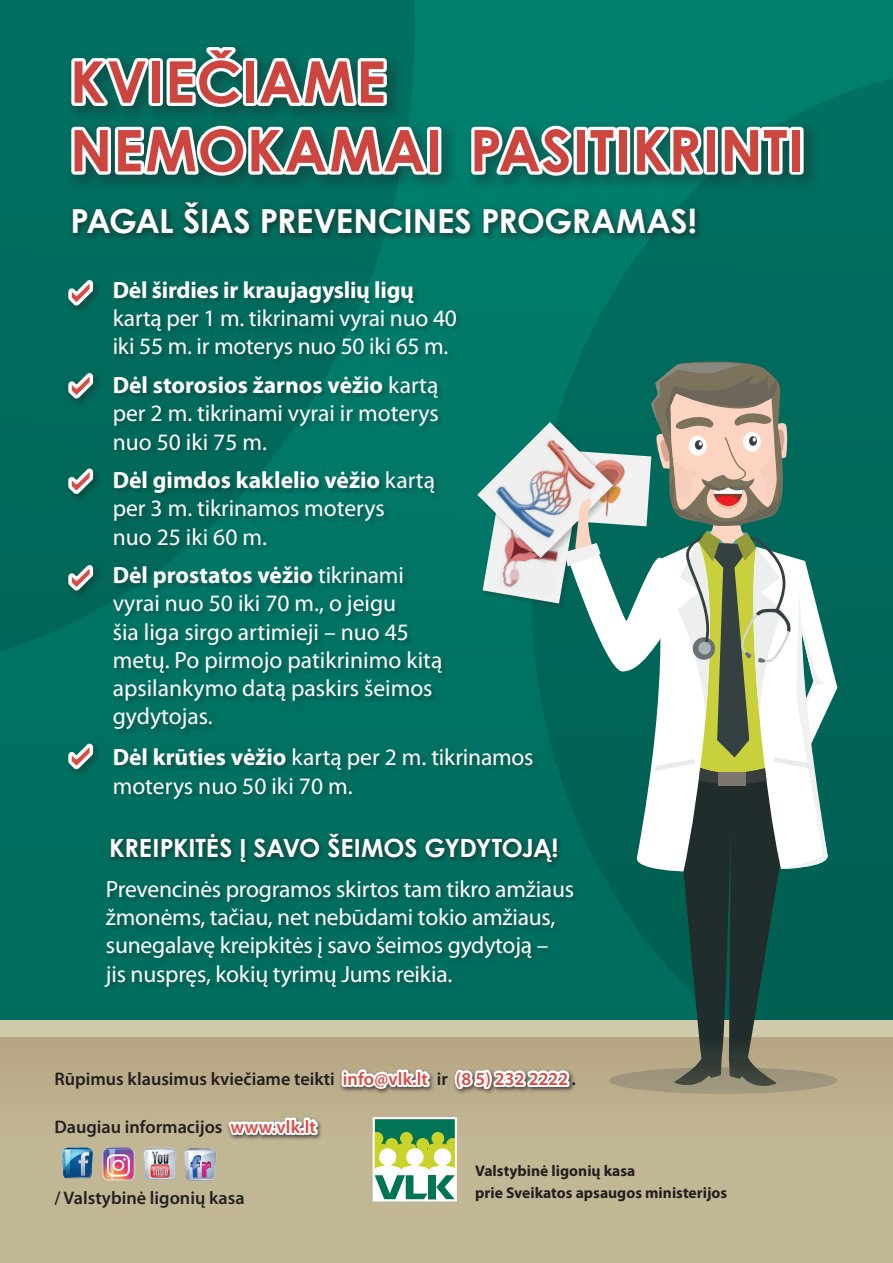
<style>
.page{position:relative;width:893px;height:1263px;background:#fff}
.page>*{position:absolute;margin:0;border:0;box-sizing:border-box;transform-origin:0 0}
.t1{font:700 57.53px/68.7px "Century Gothic";letter-spacing:.02em;color:#cd453f}
.t2{font:700 33.15px "Century Gothic";letter-spacing:-.01em;color:#fff}
.t3{font:700 25.12px "Century Gothic";letter-spacing:-.01em;color:#fff}
.t4{font:23.55px/28.3px "Myriad Pro";letter-spacing:-.01em;color:#fff}
.t5{font:700 23.55px "Myriad Pro";letter-spacing:-.01em;color:#fff}
.t6{font:600 18.23px "Myriad Pro";color:#231f20}
.t7{font:600 18.23px "Myriad Pro";letter-spacing:.01em;color:#db4a43}
.t8{font:700 15.52px/22.3px "Myriad Pro";color:#231f20}
.s1{font-weight:700}
.s2{color:#db4a43}
.s3{color:#231f20}
</style>
<div class="page">
<div style="left:0;top:0;width:893px;height:1028px;background:linear-gradient(to right,#006b5d,#008371)"></div>
<div style="left:0;top:0;width:415px;height:672px;background:#006e5f"></div>
<svg style="left:531px;top:68px;width:362px;height:952px;background:#006c5d"></svg>
<div style="left:0;top:1020px;width:893px;height:40px;background:#cfcbaa"></div>
<div style="left:0;top:1037px;width:893px;height:226px;background:linear-gradient(to right,#beb18f,#c1b694)"></div>
<div style="left:64px;top:40px;width:757px;height:153px;background:#231f20;opacity:.35"></div>
<svg style="left:68px;top:55px;width:87px;height:56px"></svg>
<div style="left:149px;top:58px;width:14px;height:48px;border:7px solid #fff"></div>
<svg style="left:163px;top:44px;width:227px;height:67px"></svg>
<svg style="left:68px;top:119px;width:366px;height:61px"></svg>
<div style="left:427px;top:127px;width:14px;height:48px;border:7px solid #fff"></div>
<svg style="left:468px;top:122px;width:109px;height:59px"></svg>
<div style="left:573px;top:127px;width:15px;height:48px;border:7px solid #fff"></div>
<svg style="left:584px;top:124px;width:36px;height:54px"></svg>
<div style="left:616px;top:127px;width:14px;height:48px;border:7px solid #fff"></div>
<svg style="left:631px;top:122px;width:80px;height:56px"></svg>
<div style="left:703px;top:127px;width:15px;height:48px;border:7px solid #fff"></div>
<svg style="left:718px;top:122px;width:75px;height:57px"></svg>
<div style="left:789px;top:127px;width:15px;height:48px;border:7px solid #fff"></div>
<img style="left:54px;top:1143px;width:168px;height:46px">
<svg style="left:372px;top:1116px;width:86px;height:86px"></svg>
<div style="left:68px;top:198px;width:635px;height:44px;background:#231f20;opacity:.5"></div>
<div style="left:112px;top:280px;width:351px;height:456px;background:#231f20;opacity:.37"></div>
<div style="left:104px;top:879px;width:476px;height:114px;background:#016b5c"></div>
<div style="left:64px;top:276px;width:39px;height:39px;background:#006c5d"></div>
<svg style="left:68px;top:280px;width:28px;height:29px"></svg>
<div style="left:64px;top:369px;width:39px;height:39px;background:#006a5b"></div>
<svg style="left:68px;top:373px;width:28px;height:29px"></svg>
<div style="left:64px;top:465px;width:39px;height:39px;background:#006859"></div>
<svg style="left:68px;top:468px;width:28px;height:29px"></svg>
<div style="left:64px;top:561px;width:39px;height:39px;background:#006658"></div>
<svg style="left:68px;top:565px;width:28px;height:29px"></svg>
<div style="left:64px;top:740px;width:39px;height:39px;background:#007060"></div>
<svg style="left:68px;top:743px;width:28px;height:29px"></svg>
<div style="left:107px;top:830px;width:456px;height:39px;background:#231f20;opacity:.5"></div>
<div style="left:113px;top:747px;width:427px;height:58px;background:#231f20;opacity:.37"></div>
<div style="left:339px;top:1067px;width:236px;height:27px;background:#baab8a"></div>
<svg style="left:339px;top:1069px;width:93px;height:26px"></svg>
<svg style="left:452px;top:357px;width:385px;height:736px"></svg>
<div style="left:226px;top:1115px;width:97px;height:26px;background:#231f20;opacity:.75"></div>
<svg style="left:225px;top:1076px;width:95px;height:123px;background:#c3b89a"></svg>
<h1 class="t1" style="left:70px;top:45px;width:736px">KVIEČIAME<br>NEMOKAMAI PASITIKRINTI</h1>
<h2 class="t2" style="left:71px;top:196px;width:628px">PAGAL ŠIAS PREVENCINES PROGRAMAS!</h2>
<p class="t5" style="left:113px;top:275px;width:303px">Dėl širdies ir kraujagyslių ligų</p>
<p class="t4" style="left:113px;top:304px;width:346px">kartą per 1 m. tikrinami vyrai nuo 40 iki 55 m. ir moterys nuo 50 iki 65 m.</p>
<p class="t4" style="left:113px;top:371px;width:327px;text-align:justify"><span class="s1">Dėl storosios žarnos vėžio</span> kartą per 2 m. tikrinami vyrai ir moterys nuo 50 iki 75 m.</p>
<p class="t4" style="left:113px;top:466px;width:324px"><span class="s1">Dėl gimdos kaklelio vėžio</span> kartą per 3 m. tikrinamos moterys<br>nuo 25 iki 60 m.</p>
<p class="t4" style="left:113px;top:561px;width:331px"><span class="s1">Dėl prostatos vėžio</span> tikrinami vyrai nuo 50 iki 70 m., o jeigu<br>šia liga sirgo artimieji – nuo 45 metų. Po pirmojo patikrinimo kitą apsilankymo datą paskirs šeimos gydytojas.</p>
<p class="t4" style="left:113px;top:743px;width:422px"><span class="s1">Dėl krūties vėžio</span> kartą per 2 m. tikrinamos moterys nuo 50 iki 70 m.</p>
<p class="t3" style="left:109px;top:829px;width:451px">KREIPKITĖS Į SAVO ŠEIMOS GYDYTOJĄ!</p>
<p class="t4" style="left:106px;top:874px;width:470px">Prevencinės programos skirtos tam tikro amžiaus žmonėms, tačiau, net nebūdami tokio amžiaus, sunegalavę kreipkitės į savo šeimos gydytoją – jis nuspręs, kokių tyrimų Jums reikia.</p>
<p class="t6" style="left:54px;top:1067px;width:375px">Rūpimus klausimus kviečiame teikti <span class="s2">info@vlk.lt</span></p>
<p class="t7" style="left:437px;top:1067px;width:141px"><span class="s3">ir</span> (8 5) 232 2222 <span class="s3">.</span></p>
<p class="t6" style="left:54px;top:1115px;width:263px">Daugiau informacijos <span class="s2">www.vlk.lt</span></p>
<p class="t6" style="left:54px;top:1186px;width:192px">/ Valstybinė ligonių kasa</p>
<p class="t8" style="left:475px;top:1159px;width:254px">Valstybinė ligonių kasa<br>prie Sveikatos apsaugos ministerijos</p>
</div>
